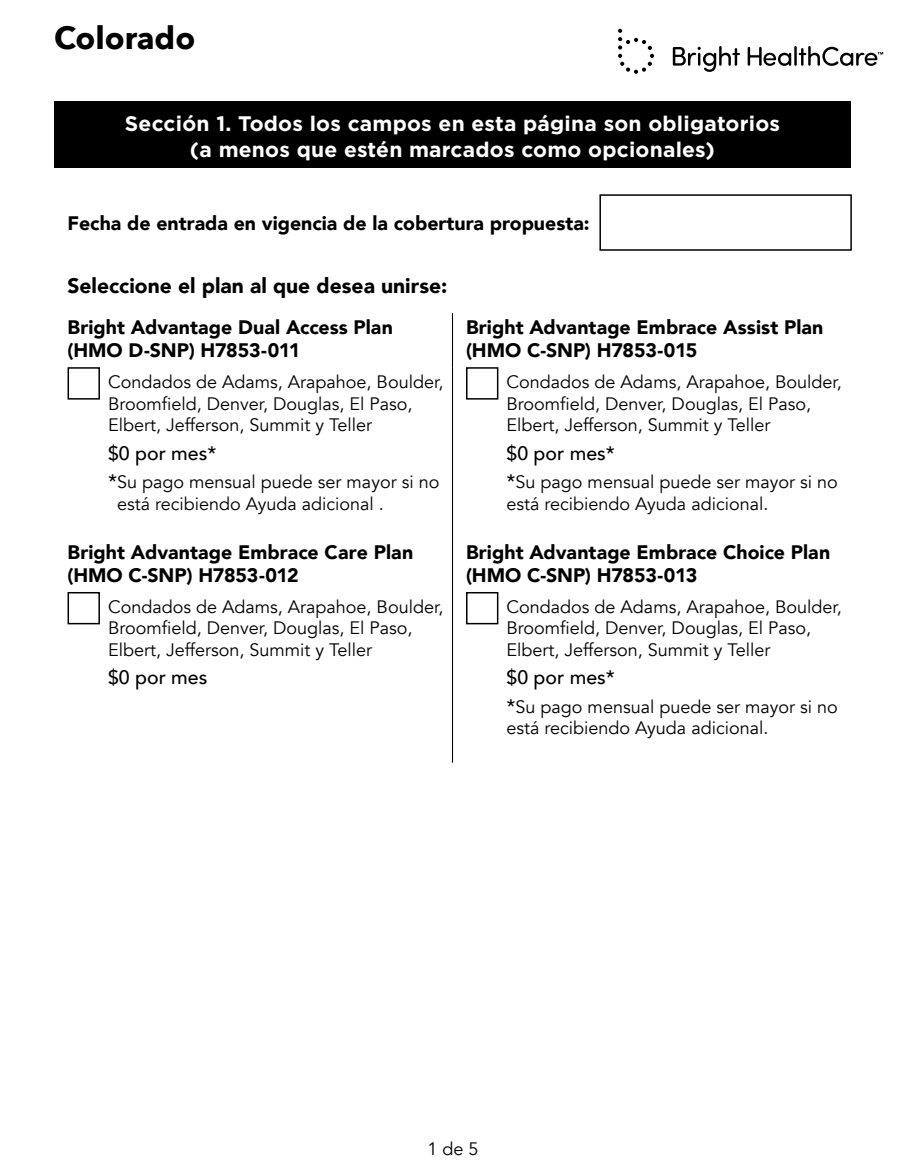
<style>
.page{position:relative;width:905px;height:1175px;background:#fff}
.page>*{position:absolute;margin:0;border:0;box-sizing:border-box;transform-origin:0 0}
.t1{font:700 31.5px "Avenir Next";color:#000}
.t2{font:700 21px/25.5px "Gotham";letter-spacing:.01em;color:#fff;text-align:center}
.t3{font:900 21px "Avenir";color:#000}
.t4{font:900 19.5px/23.2px "Avenir";color:#000}
.t5{font:500 19.5px "Avenir";color:#000}
.t6{font:18px/21.6px "Avenir";color:#000}
.s1{font-weight:500;font-size:19.5px}
</style>
<div class="page">
<hr style="left:452px;top:313px;width:1px;height:54px;background:#000">
<hr style="left:452px;top:367px;width:1px;height:171px;background:#000">
<hr style="left:452px;top:538px;width:1px;height:54px;background:#000">
<hr style="left:452px;top:592px;width:1px;height:170px;background:#000">
<div style="left:599px;top:194px;width:252px;height:57px;border:2px solid #000"></div>
<svg style="left:672px;top:46px;width:68px;height:26px"></svg>
<svg style="left:747px;top:47px;width:44px;height:19px"></svg>
<hr style="left:794px;top:46px;width:2px;height:20px;background:#000">
<svg style="left:618px;top:29px;width:36px;height:45px"></svg>
<svg style="left:798px;top:46px;width:85px;height:20px"></svg>
<div style="left:54px;top:101px;width:796px;height:66px;background:#000"></div>
<div style="left:68px;top:367px;width:32px;height:32px;border:2px solid #000"></div>
<div style="left:68px;top:592px;width:32px;height:32px;border:2px solid #000"></div>
<div style="left:466px;top:367px;width:32px;height:32px;border:2px solid #000"></div>
<div style="left:466px;top:592px;width:32px;height:32px;border:2px solid #000"></div>
<h2 class="t1" style="left:54px;top:11px;width:143px">Colorado</h2>
<h3 class="t2" style="left:125px;top:111px;width:656px">Sección 1. Todos los campos en esta página son obligatorios (a menos que estén marcados como opcionales)</h3>
<p class="t4" style="left:68px;top:211px;width:523px">Fecha de entrada en vigencia de la cobertura propuesta:</p>
<p class="t3" style="left:68px;top:267px;width:381px">Seleccione el plan al que desea unirse:</p>
<p class="t4" style="left:68px;top:315px;width:327px">Bright Advantage Dual Access Plan (HMO D-SNP) H7853-011</p>
<p class="t6" style="left:108px;top:371px;width:337px">Condados de Adams, Arapahoe, Boulder,<br>Broomfield, Denver, Douglas, El Paso,<br>Elbert, Jefferson, Summit y Teller</p>
<p class="t5" style="left:108px;top:436px;width:110px">$0 por mes*</p>
<p class="t6" style="left:117px;top:471px;width:324px;text-indent:-9px"><span class="s1">*</span>Su pago mensual puede ser mayor si no está recibiendo Ayuda adicional .</p>
<p class="t4" style="left:68px;top:539px;width:347px">Bright Advantage Embrace Care Plan (HMO C-SNP) H7853-012</p>
<p class="t6" style="left:108px;top:596px;width:337px">Condados de Adams, Arapahoe, Boulder,<br>Broomfield, Denver, Douglas, El Paso,<br>Elbert, Jefferson, Summit y Teller</p>
<p class="t5" style="left:108px;top:660px;width:101px">$0 por mes</p>
<p class="t4" style="left:466px;top:315px;width:359px">Bright Advantage Embrace Assist Plan (HMO C-SNP) H7853-015</p>
<p class="t6" style="left:506px;top:371px;width:337px">Condados de Adams, Arapahoe, Boulder,<br>Broomfield, Denver, Douglas, El Paso,<br>Elbert, Jefferson, Summit y Teller</p>
<p class="t5" style="left:506px;top:436px;width:110px">$0 por mes*</p>
<p class="t6" style="left:506px;top:471px;width:333px"><span class="s1">*</span>Su pago mensual puede ser mayor si no está recibiendo Ayuda adicional .</p>
<p class="t4" style="left:466px;top:539px;width:366px">Bright Advantage Embrace Choice Plan (HMO C-SNP) H7853-013</p>
<p class="t6" style="left:506px;top:596px;width:337px">Condados de Adams, Arapahoe, Boulder,<br>Broomfield, Denver, Douglas, El Paso,<br>Elbert, Jefferson, Summit y Teller</p>
<p class="t5" style="left:506px;top:660px;width:110px">$0 por mes*</p>
<p class="t6" style="left:506px;top:696px;width:333px"><span class="s1">*</span>Su pago mensual puede ser mayor si no está recibiendo Ayuda adicional .</p>
<p class="t6" style="left:427px;top:1138px;width:53px">1 de 5</p>
</div>
